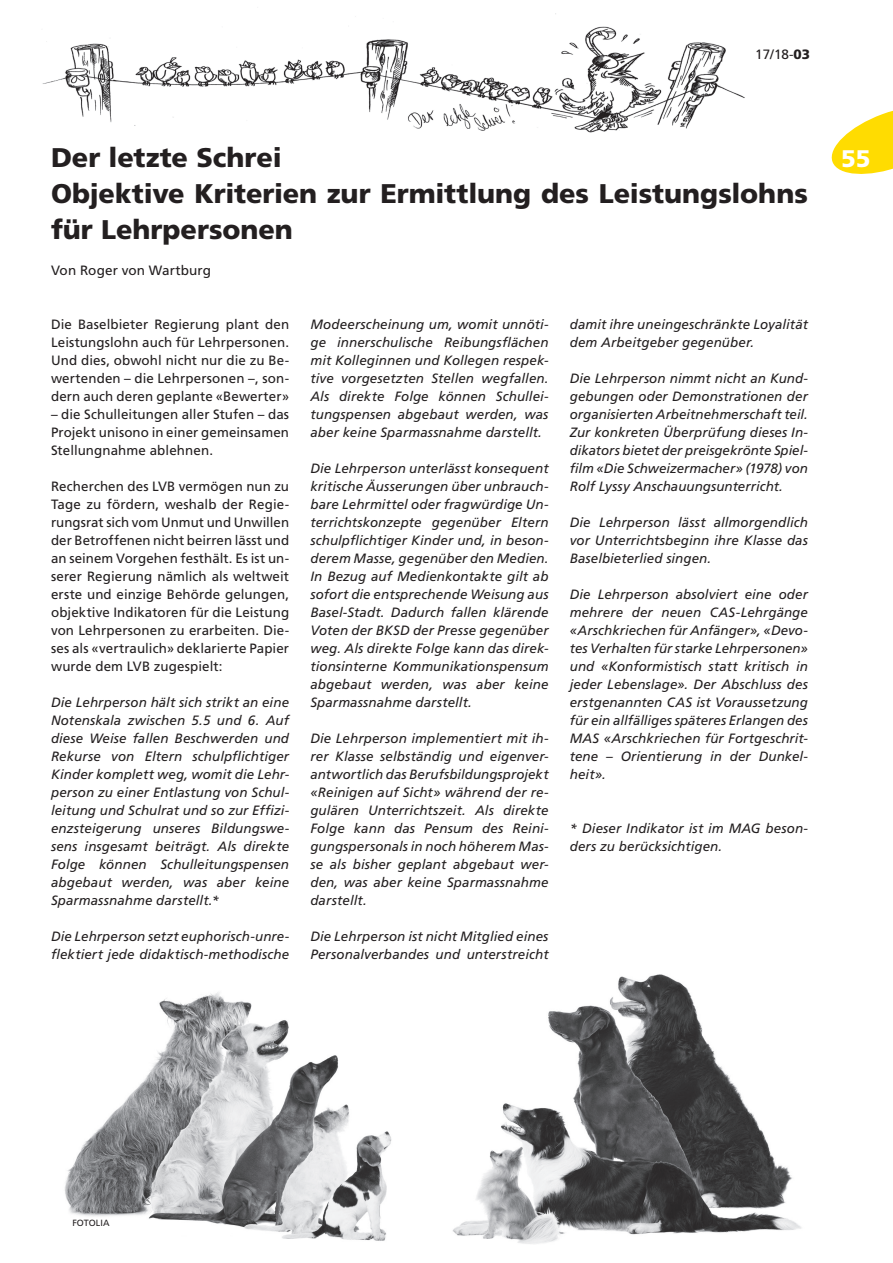
<style>
.page{position:relative;width:893px;height:1263px;background:#fff}
.page>*{position:absolute;margin:0;border:0;box-sizing:border-box;transform-origin:0 0}
.t1{font:900 27px/36px "Frutiger LT Std";color:#231f20}
.t2{font:900 24px "Frutiger LT Std";color:#fff}
.t3{font:italic 13.5px/18px "Frutiger LT Std";letter-spacing:.005em;color:#231f20;text-align:justify}
.t4{font:13.5px/18px "Frutiger LT Std";letter-spacing:.005em;color:#231f20;text-align:justify}
.t5{font:9px "Frutiger LT Std";color:#231f20}
.s1{font-weight:900}
</style>
<div class="page">
<svg style="left:831px;top:110px;width:62px;height:64px"></svg>
<img style="left:42px;top:13px;width:703px;height:120px">
<img style="left:65px;top:974px;width:737px;height:270px">
<p class="t4" style="left:740px;top:45px;width:71px">2017/18-<span class="s1">03</span></p>
<h1 class="t1" style="left:51px;top:139px;width:758px">Der letzte Schrei<br>Objektive Kriterien zur Ermittlung des Leistungslohns für Lehrpersonen</h1>
<p class="t4" style="left:51px;top:261px;width:162px">Von Roger von Wartburg</p>
<p class="t4" style="left:51px;top:315px;width:240px">Die Baselbieter Regierung plant den Leistungslohn auch für Lehrpersonen.<br>Und dies, obwohl nicht nur die zu Be&shy;wertenden – die Lehrpersonen –, son&shy;dern auch deren geplante «Bewerter»</p>
<p class="t4" style="left:51px;top:405px;width:240px">– die Schulleitungen aller Stufen – das Projekt unisono in einer gemeinsamen Stellungnahme ablehnen.</p>
<p class="t4" style="left:51px;top:477px;width:240px">Recherchen des LVB vermögen nun zu Tage zu fördern, weshalb der Regie&shy;rungsrat sich vom Unmut und Unwillen der Betroffenen nicht beirren lässt und an seinem Vorgehen festhält. Es ist un&shy;serer Regierung nämlich als weltweit erste und einzige Behörde gelungen, objektive Indikatoren für die Leistung von Lehrpersonen zu erarbeiten. Die&shy;ses als «vertraulich» deklarierte Papier wurde dem LVB zugespielt:</p>
<p class="t3" style="left:51px;top:693px;width:240px">Die Lehrperson hält sich strikt an eine Notenskala zwischen 5.5 und 6. Auf diese Weise fallen Beschwerden und Rekurse von Eltern schulpflichtiger Kinder komplett weg, womit die Lehr&shy;person zu einer Entlastung von Schul&shy;leitung und Schulrat und so zur Effizi&shy;enzsteigerung unseres Bildungswe&shy;sens insgesamt beiträgt. Als direkte Folge können Schulleitungspensen abgebaut werden, was aber keine Sparmassnahme darstellt.*</p>
<p class="t3" style="left:51px;top:927px;width:240px">Die Lehrperson setzt euphorisch-unre&shy;flektiert jede didaktisch-methodische</p>
<p class="t3" style="left:310px;top:315px;width:240px">Modeerscheinung um, womit unnöti&shy;ge innerschulische Reibungsflächen mit Kolleginnen und Kollegen respek&shy;tive vorgesetzten Stellen wegfallen.<br>Als direkte Folge können Schullei&shy;tungspensen abgebaut werden, was aber keine Sparmassnahme darstellt.</p>
<p class="t3" style="left:310px;top:459px;width:240px">Die Lehrperson unterlässt konsequent kritische Äusserungen über unbrauch&shy;bare Lehrmittel oder fragwürdige Un&shy;terrichtskonzepte gegenüber Eltern schulpflichtiger Kinder und, in beson&shy;derem Masse, gegenüber den Medien.<br>In Bezug auf Medienkontakte gilt ab sofort die entsprechende Weisung aus Basel-Stadt. Dadurch fallen klärende Voten der BKSD der Presse gegenüber weg. Als direkte Folge kann das direk&shy;tionsinterne Kommunikationspensum abgebaut werden, was aber keine Sparmassnahme darstellt.</p>
<p class="t3" style="left:310px;top:729px;width:240px">Die Lehrperson implementiert mit ih&shy;rer Klasse selbständig und eigenver&shy;antwortlich das Berufsbildungsprojekt «Reinigen auf Sicht» während der re&shy;gulären Unterrichtszeit. Als direkte Folge kann das Pensum des Reini&shy;gungspersonals in noch höherem Mas&shy;se als bisher geplant abgebaut wer&shy;den, was aber keine Sparmassnahme darstellt.</p>
<p class="t3" style="left:310px;top:927px;width:240px">Die Lehrperson ist nicht Mitglied eines<br>Personalverbandes und unterstreicht</p>
<p class="t3" style="left:570px;top:315px;width:240px">damit ihre uneingeschränkte Loyalität dem Arbeitgeber gegenüber.</p>
<p class="t3" style="left:570px;top:369px;width:240px">Die Lehrperson nimmt nicht an Kund&shy;gebungen oder Demonstrationen der organisierten Arbeitnehmerschaft teil.<br>Zur konkreten Überprüfung dieses In&shy;dikators bietet der preisgekrönte Spiel&shy;film «Die Schweizermacher» (1978) von Rolf Lyssy Anschauungsunterricht.</p>
<p class="t3" style="left:570px;top:513px;width:240px">Die Lehrperson lässt allmorgendlich vor Unterrichtsbeginn ihre Klasse das Baselbieterlied singen.</p>
<p class="t3" style="left:570px;top:585px;width:240px">Die Lehrperson absolviert eine oder mehrere der neuen CAS-Lehrgänge «Arschkriechen für Anfänger», «Devo&shy;tes Verhalten für starke Lehrpersonen» und «Konformistisch statt kritisch in jeder Lebenslage». Der Abschluss des erstgenannten CAS ist Voraussetzung für ein allfälliges späteres Erlangen des MAS «Arschkriechen für Fortgeschrit&shy;tene – Orientierung in der Dunkel&shy;heit».</p>
<p class="t3" style="left:570px;top:819px;width:240px">* Dieser Indikator ist im MAG beson&shy;ders zu berücksichtigen.</p>
<h2 class="t2" style="left:841px;top:144px;width:31px">55</h2>
<p class="t5" style="left:72px;top:1217px;width:39px">FOTOLIA</p>
</div>
